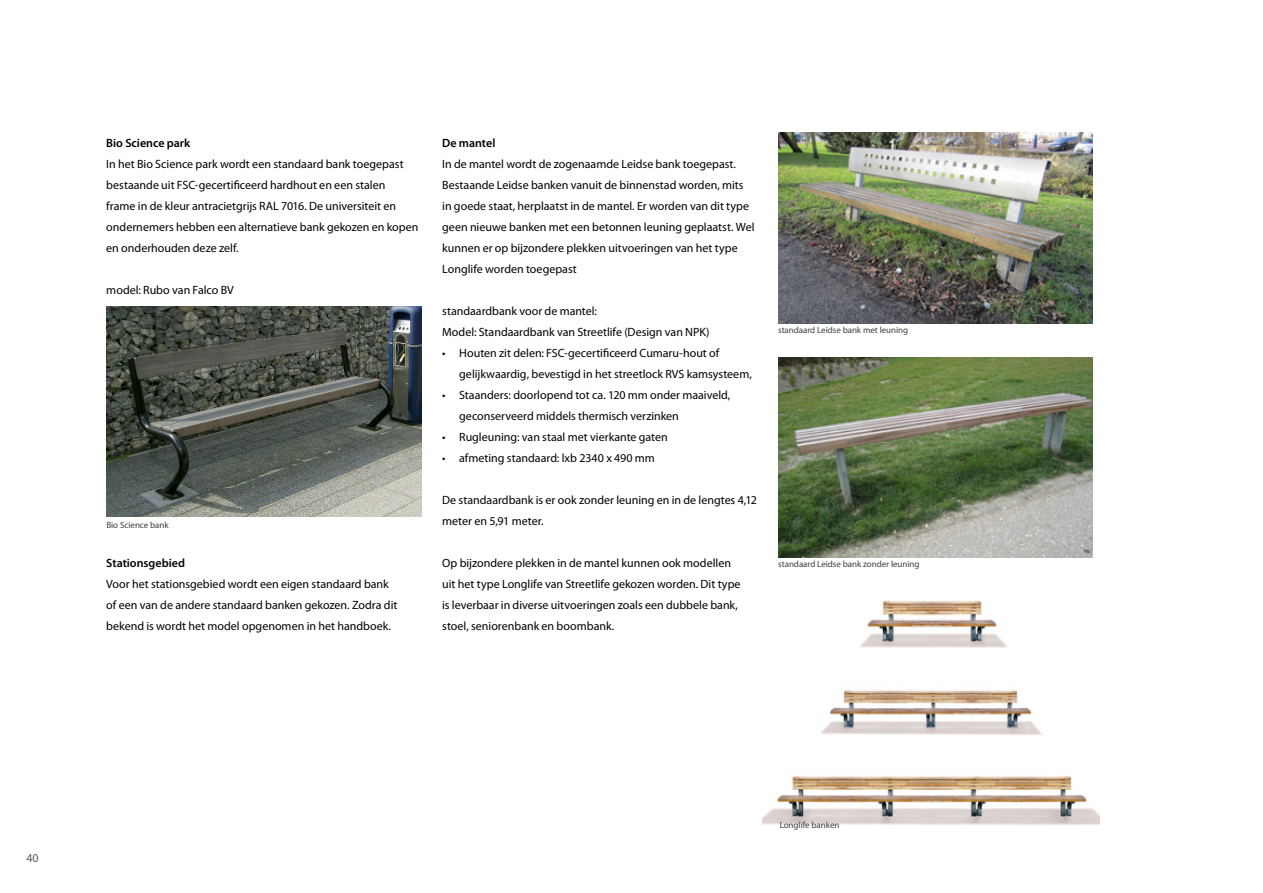
<style>
.page{position:relative;width:1263px;height:893px;background:#fff}
.page>*{position:absolute;margin:0;border:0;box-sizing:border-box;transform-origin:0 0}
.t1{font:12px/21px "Myriad Pro";color:#000}
.t2{font:600 12px "Myriad Pro";color:#000}
.t3{font:12px "Myriad Pro";color:#58585a}
.t4{font:9px "Myriad Pro";letter-spacing:-.005em;color:#3e3d40}
</style>
<div class="page">
<img style="left:106px;top:306px;width:315px;height:211px">
<img style="left:763px;top:600px;width:337px;height:225px">
<img style="left:778px;top:357px;width:315px;height:200px">
<img style="left:778px;top:133px;width:315px;height:191px">
<p class="t2" style="left:106px;top:135px;width:86px">Bio Science park</p>
<p class="t1" style="left:106px;top:153px;width:314px">In het Bio Science park wordt een standaard bank toegepast bestaande uit FSC-gecertificeerd hardhout en een stalen<br>frame in de kleur antracietgrijs RAL 7016. De universiteit en ondernemers hebben een alternatieve bank gekozen en kopen en onderhouden deze zelf.</p>
<p class="t1" style="left:106px;top:279px;width:129px">model: Rubo van Falco BV</p>
<p class="t4" style="left:106px;top:519px;width:64px">Bio Science bank</p>
<p class="t2" style="left:106px;top:555px;width:80px">Stationsgebied</p>
<p class="t1" style="left:106px;top:573px;width:293px">Voor het stationsgebied wordt een eigen standaard bank of een van de andere standaard banken gekozen. Zodra dit bekend is wordt het model opgenomen in het handboek.</p>
<p class="t2" style="left:442px;top:135px;width:55px">De mantel</p>
<p class="t1" style="left:442px;top:153px;width:314px">In de mantel wordt de zogenaamde Leidse bank toegepast.<br>Bestaande Leidse banken vanuit de binnenstad worden, mits in goede staat, herplaatst in de mantel. Er worden van dit type geen nieuwe banken met een betonnen leuning geplaatst. Wel kunnen er op bijzondere plekken uitvoeringen van het type Longlife worden toegepast</p>
<p class="t1" style="left:442px;top:300px;width:269px">standaardbank voor de mantel:<br>Model: Standaardbank van Streetlife (Design van NPK)</p>
<p class="t1" style="left:459px;top:342px;width:294px;text-indent:-17px">• Houten zit delen: FSC-gecertificeerd Cumaru-hout of gelijkwaardig, bevestigd in het streetlock RVS kamsysteem,</p>
<p class="t1" style="left:459px;top:384px;width:273px;text-indent:-17px">• Staanders: doorlopend tot ca. 120 mm onder maaiveld, geconserveerd middels thermisch verzinken</p>
<p class="t1" style="left:442px;top:426px;width:227px">• Rugleuning: van staal met vierkante gaten</p>
<p class="t1" style="left:442px;top:447px;width:214px">• afmeting standaard: lxb 2340 x 490 mm</p>
<p class="t1" style="left:442px;top:489px;width:316px">De standaardbank is er ook zonder leuning en in de lengtes 4,12 meter en 5,91 meter.</p>
<p class="t1" style="left:442px;top:552px;width:300px">Op bijzondere plekken in de mantel kunnen ook modellen uit het type Longlife van Streetlife gekozen worden. Dit type is leverbaar in diverse uitvoeringen zoals een dubbele bank, stoel, seniorenbank en boombank.</p>
<p class="t4" style="left:778px;top:325px;width:132px">standaard Leidse bank met leuning</p>
<p class="t4" style="left:778px;top:559px;width:143px">standaard Leidse bank zonder leuning</p>
<p class="t3" style="left:26px;top:850px;width:14px">40</p>
<p class="t4" style="left:780px;top:820px;width:61px">Longlife banken</p>
</div>
